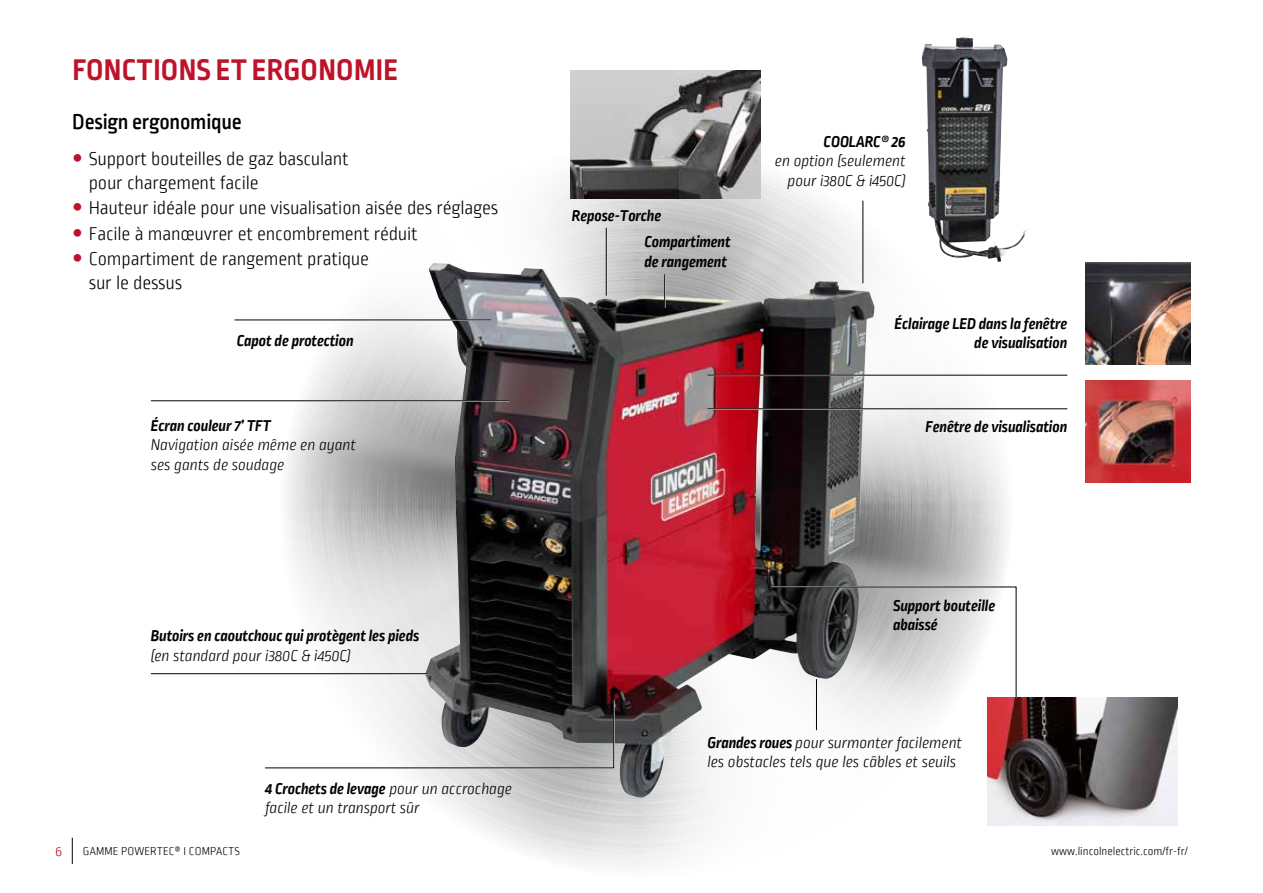
<style>
.page{position:relative;width:1263px;height:893px;background:#fff}
.page>*{position:absolute;margin:0;border:0;box-sizing:border-box;transform-origin:0 0}
.t1{font:700 31.5px "Ropa Sans Pro";letter-spacing:.01em;color:#bd122a}
.t2{font:500 22.5px "Ropa Sans PTT";letter-spacing:-.01em;color:#000}
.t3{font:300 19.5px/25.5px "Ropa Sans PTT";letter-spacing:-.01em;color:#000}
.t4{font:italic 300 16.5px/19.5px "Ropa Sans PTT";letter-spacing:-.01em;color:#000}
.t5{font:italic 700 16.5px/19.5px "Ropa Sans PTT";letter-spacing:-.01em;color:#000}
.t6{font:300 15px "Ropa Sans PTT";color:#bd122a}
.t7{font:300 12px "Ropa Sans PTT";color:#000}
.s1{font-weight:700}
</style>
<div class="page">
<img style="left:275px;top:57px;width:742px;height:809px">
<img style="left:425px;top:263px;width:448px;height:535px">
<img style="left:1085px;top:262px;width:106px;height:102px">
<img style="left:1085px;top:380px;width:106px;height:102px">
<img style="left:922px;top:37px;width:105px;height:225px">
<hr style="left:151px;top:400px;width:359px;height:2px;background:#fff">
<hr style="left:151px;top:400px;width:359px;height:1px;background:#000">
<hr style="left:234px;top:320px;width:257px;height:1px;background:#000">
<hr style="left:815px;top:679px;width:2px;height:51px;background:#fff">
<hr style="left:816px;top:679px;width:1px;height:51px;background:#000">
<hr style="left:862px;top:201px;width:1px;height:82px;background:#000">
<hr style="left:707px;top:408px;width:360px;height:2px;background:#fff">
<hr style="left:707px;top:408px;width:360px;height:1px;background:#000">
<hr style="left:707px;top:375px;width:360px;height:1px;background:#000">
<hr style="left:151px;top:673px;width:277px;height:2px;background:#fff">
<hr style="left:151px;top:673px;width:277px;height:1px;background:#000">
<hr style="left:606px;top:228px;width:1px;height:68px;background:#000">
<hr style="left:664px;top:274px;width:2px;height:34px;background:#fff">
<hr style="left:664px;top:274px;width:1px;height:34px;background:#000">
<img style="left:988px;top:698px;width:189px;height:128px">
<svg style="left:265px;top:699px;width:350px;height:70px"></svg>
<svg style="left:770px;top:585px;width:247px;height:114px"></svg>
<img style="left:571px;top:71px;width:189px;height:128px">
<svg style="left:72px;top:838px;width:1px;height:26px"></svg>
<h1 class="t1" style="left:72px;top:52px;width:327px">FONCTIONS ET ERGONOMIE</h1>
<h2 class="t2" style="left:72px;top:109px;width:171px">Design ergonomique</h2>
<p class="t3" style="left:89px;top:149px;width:261px;line-height:23.4px">Support bouteilles de gaz basculant pour chargement facile</p>
<p class="t3" style="left:89px;top:196px;width:411px">Hauteur idéale pour une visualisation aisée des réglages<br>Facile à manœuvrer et encombrement réduit<br>Compartiment de rangement pratique</p>
<p class="t3" style="left:89px;top:271px;width:95px">sur le dessus</p>
<p class="t5" style="left:237px;top:332px;width:118px">Capot de protection</p>
<p class="t5" style="left:151px;top:416px;width:122px">Écran couleur 7’ TFT</p>
<p class="t4" style="left:151px;top:436px;width:207px">Navigation aisée même en ayant ses gants de soudage</p>
<p class="t5" style="left:151px;top:627px;width:270px">Butoirs en caoutchouc qui protègent les pieds</p>
<p class="t4" style="left:151px;top:647px;width:202px">(en standard pour i380C &amp; i450C)</p>
<p class="t4" style="left:265px;top:779px;width:249px"><span class="s1">4 Crochets de levage</span> pour un accrochage facile et un transport sûr</p>
<p class="t5" style="left:644px;top:203px;width:88px;line-height:26.1px;text-indent:-73px">Repose-Torche<br>Compartiment</p>
<p class="t5" style="left:644px;top:252px;width:84px">de rangement</p>
<p class="t5" style="left:824px;top:133px;width:84px">COOLARC® 26</p>
<p class="t4" style="left:775px;top:152px;width:132px;text-align:right">en option (seulement pour i380C &amp; i450C)</p>
<p class="t5" style="left:895px;top:314px;width:174px;text-align:right">Éclairage LED dans la fenêtre de visualisation</p>
<p class="t5" style="left:925px;top:417px;width:143px">Fenêtre de visualisation</p>
<p class="t5" style="left:893px;top:596px;width:104px">Support bouteille abaissé</p>
<p class="t4" style="left:707px;top:733px;width:256px"><span class="s1">Grandes roues</span> pour surmonter facilement les obstacles tels que les câbles et seuils</p>
<p class="t6" style="left:55px;top:843px;width:9px">6</p>
<p class="t7" style="left:83px;top:845px;width:159px">GAMME POWERTEC® I COMPACTS</p>
<p class="t7" style="left:1051px;top:845px;width:138px">www.lincolnelectric.com/fr-fr/</p>
</div>
